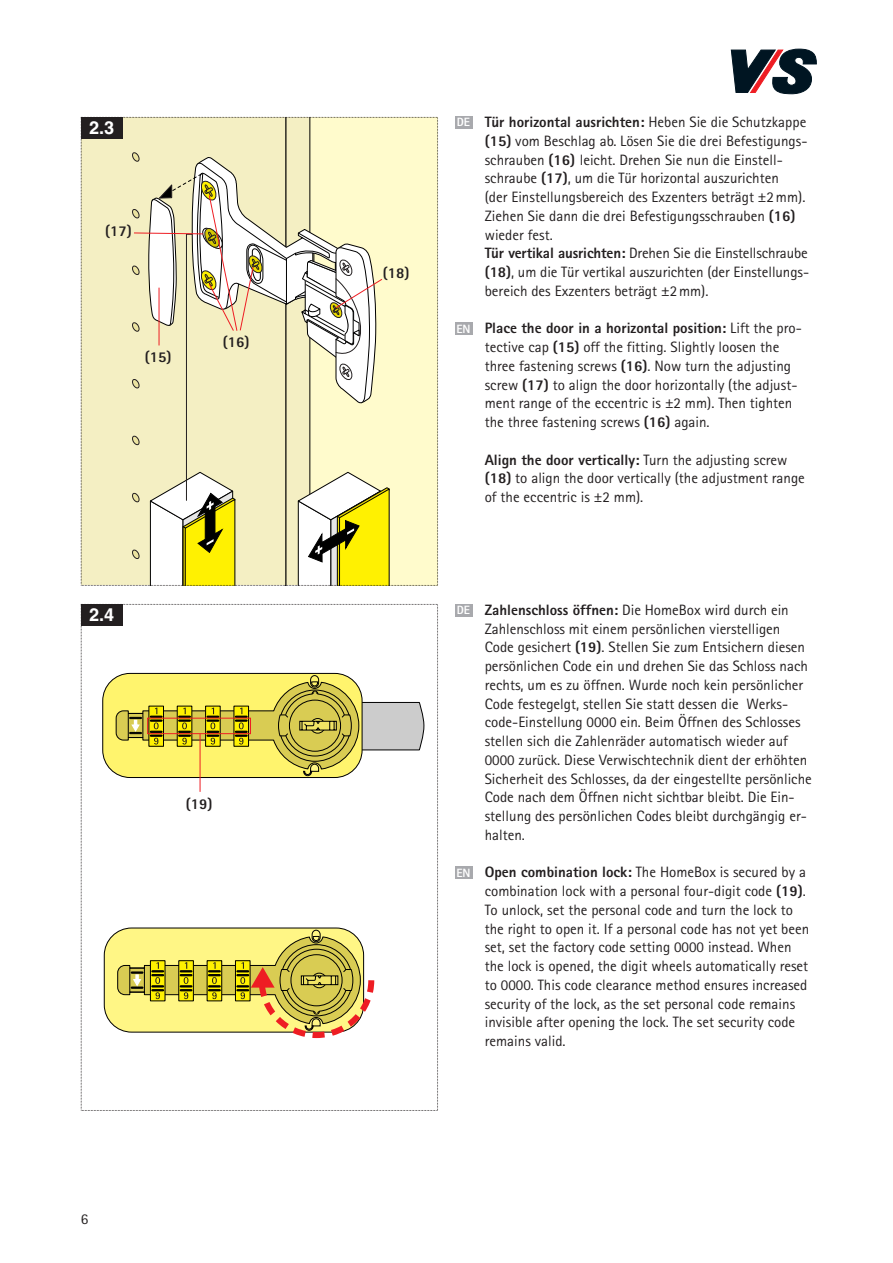
<style>
.page{position:relative;width:893px;height:1263px;background:#fff}
.page>*{position:absolute;margin:0;border:0;box-sizing:border-box;transform-origin:0 0}
.t1{font:700 18px "Schulbuch Nord Pro";color:#fff}
.t2{font:15px/18.8px "Rotis Sans Serif Pro";color:#231f20}
.t3{font:800 15px "Rotis Sans Serif Pro";color:#231f20}
.t4{font:800 12px "Rotis Sans Serif Pro";color:#fff}
.s1{font-weight:800}
</style>
<div class="page">
<svg style="left:731px;top:49px;width:85px;height:45px"></svg>
<div style="left:455px;top:116px;width:17px;height:13px;background:#a8a9ad"></div>
<div style="left:455px;top:323px;width:17px;height:12px;background:#a8a9ad"></div>
<div style="left:455px;top:604px;width:17px;height:12px;background:#a8a9ad"></div>
<div style="left:455px;top:866px;width:17px;height:13px;background:#a8a9ad"></div>
<svg style="left:81px;top:604px;width:357px;height:507px"></svg>
<div style="left:81px;top:604px;width:42px;height:21px;background:#231f20"></div>
<div style="left:147px;top:718px;width:104px;height:16px;border:1px solid #ee1d23"></div>
<hr style="left:200px;top:734px;width:1px;height:58px;background:#ee1d23">
<svg style="left:81px;top:117px;width:357px;height:469px;background:#ece8bb"></svg>
<p class="t1" style="left:89px;top:120px;width:27px">2.3</p>
<p class="t3" style="left:105px;top:226px;width:28px">(17)</p>
<p class="t3" style="left:145px;top:352px;width:28px">(15)</p>
<p class="t3" style="left:223px;top:336px;width:28px">(16)</p>
<p class="t1" style="left:89px;top:607px;width:27px">2.4</p>
<p class="t3" style="left:186px;top:798px;width:28px">(19)</p>
<p class="t2" style="left:81px;top:1211px;width:9px">6</p>
<p class="t3" style="left:383px;top:268px;width:28px">(18)</p>
<p class="t4" style="left:457px;top:118px;width:15px">DE</p>
<p class="t4" style="left:456px;top:324px;width:16px">EN</p>
<p class="t2" style="left:485px;top:114px;width:324px"><span class="s1">Tür horizontal ausrichten:</span> Heben Sie die Schutzkappe <span class="s1">(15)</span> vom Beschlag ab. Lösen Sie die drei Befestigungs&shy;schrauben <span class="s1">(16)</span> leicht. Drehen Sie nun die Einstell&shy;schraube <span class="s1">(17)</span>, um die Tür horizontal auszurichten<br>(der Einstellungsbereich des Exzenters beträgt ±2mm).<br>Ziehen Sie dann die drei Befestigungsschrauben <span class="s1">(16) </span>wieder fest.</p>
<p class="t2" style="left:485px;top:245px;width:326px;text-align:justify"><span class="s1">Tür vertikal ausrichten:</span> Drehen Sie die Einstellschraube <span class="s1">(18)</span>, um die Tür vertikal auszurichten (der Einstellungs&shy;bereich des Exzenters beträgt ±2mm).</p>
<p class="t2" style="left:485px;top:320px;width:319px"><span class="s1">Place the door in a horizontal position:</span> Lift the pro&shy;tective cap <span class="s1">(15)</span> off the fitting. Slightly loosen the three fastening screws <span class="s1">(16)</span>. Now turn the adjusting screw <span class="s1">(17)</span> to align the door horizontally (the adjust&shy;ment range of the eccentric is ±2 mm). Then tighten the three fastening screws <span class="s1">(16)</span> again.</p>
<p class="t2" style="left:485px;top:452px;width:322px"><span class="s1">Align the door vertically:</span> Turn the adjusting screw <span class="s1">(18)</span> to align the door vertically (the adjustment range of the eccentric is ±2 mm).</p>
<p class="t4" style="left:457px;top:606px;width:15px">DE</p>
<p class="t4" style="left:456px;top:868px;width:16px">EN</p>
<p class="t2" style="left:485px;top:602px;width:329px"><span class="s1">Zahlenschloss öffnen:</span> Die HomeBox wird durch ein Zahlenschloss mit einem persönlichen vierstelligen Code gesichert <span class="s1">(19)</span>. Stellen Sie zum Entsichern diesen persönlichen Code ein und drehen Sie das Schloss nach rechts, um es zu öffnen. Wurde noch kein persönlicher Code festegelgt, stellen Sie statt dessen die Werks - code-Einstellung 0000 ein. Beim Öffnen des Schlosses stellen sich die Zahlenräder automatisch wieder auf 0000 zurück. Diese Verwischtechnik dient der erhöhten Sicherheit des Schlosses, da der eingestellte persönliche Code nach dem Öffnen nicht sichtbar bleibt. Die Ein&shy;stellung des persönlichen Codes bleibt durchgängig er&shy;halten.</p>
<p class="t2" style="left:485px;top:864px;width:326px"><span class="s1">Open combination lock:</span> The HomeBox is secured by a combination lock with a personal four-digit code <span class="s1">(19)</span>.<br>To unlock, set the personal code and turn the lock to the right to open it. If a personal code has not yet been set, set the factory code setting 0000 instead. When the lock is opened, the digit wheels automatically reset to 0000. This code clearance method ensures increased security of the lock, as the set personal code remains invisible after opening the lock. The set security code remains valid.</p>
</div>
